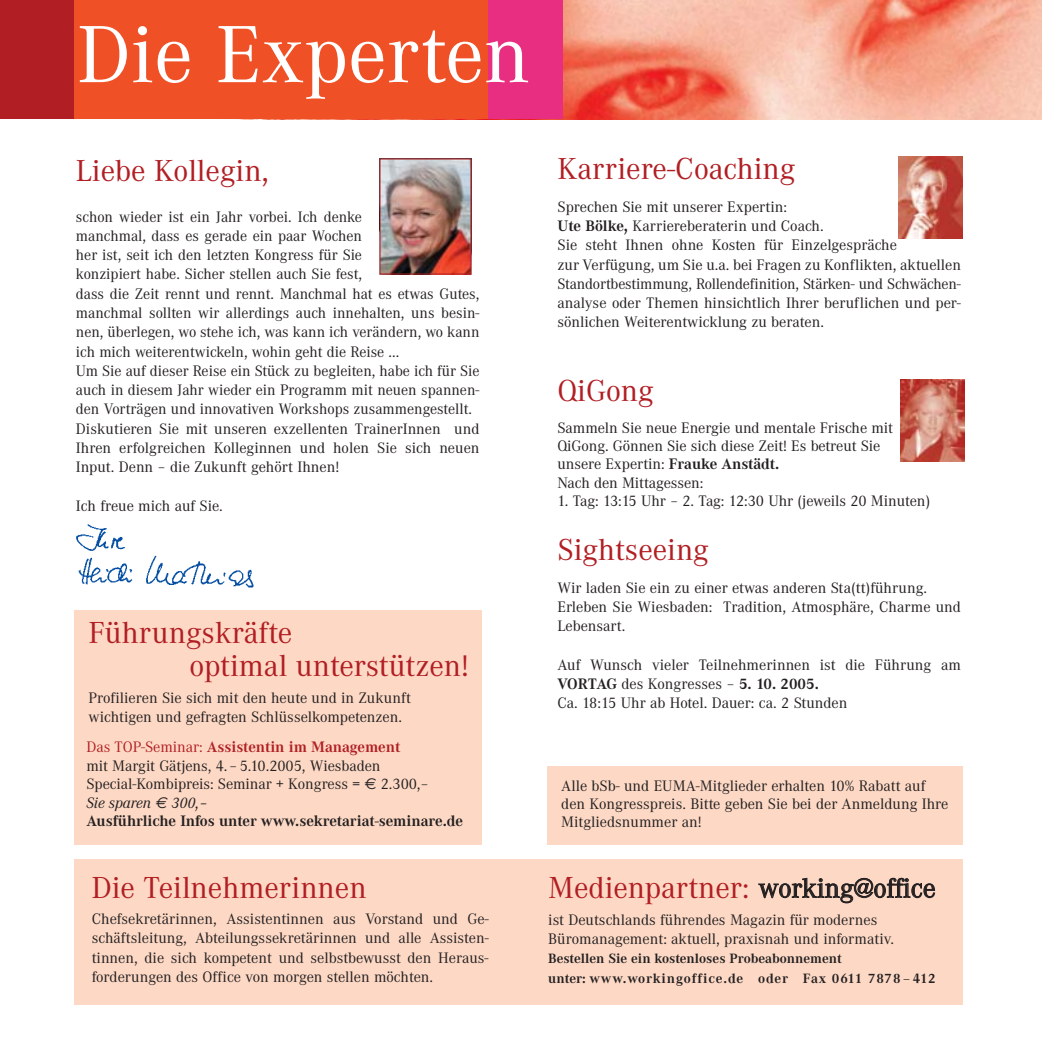
<style>
.page{position:relative;width:1042px;height:1042px;background:#fff}
.page>*{position:absolute;margin:0;border:0;box-sizing:border-box;transform-origin:0 0}
.t1{font:84px "Corporate A";color:#fff}
.t2{font:31.5px/33.2px "Corporate A";color:#b11e23}
.t3{font:15.75px/19.2px "Corporate A";color:#231f20}
.t4{font:700 14px/19.2px "Corporate A";color:#231f20}
.s1{color:#b11e23}
.s2{font-weight:700;color:#b11e23}
.s3{font-family:"Euro Sans"}
.s4{font-style:italic}
.s5{font-family:"Euro Sans";font-style:italic}
.s6{font-weight:700}
.s7{font-size:28px;color:#231f20}
</style>
<div class="page">
<img style="left:562px;top:0;width:479px;height:119px">
<div style="left:0;top:0;width:74px;height:119px;background:#b11e23"></div>
<div style="left:74px;top:0;width:455px;height:119px;background:#f05026"></div>
<div style="left:488px;top:0;width:74px;height:119px;background:#e82e81"></div>
<img style="left:76px;top:524px;width:178px;height:64px">
<img style="left:381px;top:160px;width:88px;height:112px">
<div style="left:379px;top:158px;width:92px;height:116px;border:1px solid #b11e23"></div>
<div style="left:74px;top:609px;width:407px;height:235px;background:#fdd9c5"></div>
<div style="left:547px;top:765px;width:415px;height:79px;background:#fdd9c5"></div>
<img style="left:900px;top:380px;width:64px;height:81px">
<img style="left:898px;top:157px;width:64px;height:81px">
<div style="left:74px;top:859px;width:888px;height:145px;background:#fdd9c5"></div>
<h1 class="t1" style="left:77px;top:23px;width:454px">Die Experten</h1>
<h2 class="t2" style="left:76px;top:157px;width:194px">Liebe Kollegin,</h2>
<p class="t3" style="left:76px;top:208px;width:405px">schon wieder ist ein Jahr vorbei. Ich denke<br>manchmal, dass es gerade ein paar Wochen<br>her ist, seit ich den letzten Kongress für Sie<br>konzipiert habe. Sicher stellen auch Sie fest,<br>dass die Zeit rennt und rennt. Manchmal hat es etwas Gutes, manchmal sollten wir allerdings auch innehalten, uns besin&shy;nen, überlegen, wo stehe ich, was kann ich verändern, wo kann ich mich weiterentwickeln, wohin geht die Reise ...<br>Um Sie auf dieser Reise ein Stück zu begleiten, habe ich für Sie auch in diesem Jahr wieder ein Programm mit neuen spannen&shy;den Vorträgen und innovativen Workshops zusammengestellt.<br>Diskutieren Sie mit unseren exzellenten TrainerInnen und Ihren erfolgreichen Kolleginnen und holen Sie sich neuen Input. Denn – die Zukunft gehört Ihnen!</p>
<p class="t3" style="left:76px;top:497px;width:148px">Ich freue mich auf Sie.</p>
<h2 class="t2" style="left:189px;top:618px;width:281px;text-indent:-101px">Führungskräfte<br>optimal unterstützen!</h2>
<p class="t3" style="left:88px;top:690px;width:324px;line-height:18.4px">Profilieren Sie sich mit den heute und in Zukunft wichtigen und gefragten Schlüsselkompetenzen.</p>
<p class="t3" style="left:86px;top:739px;width:378px;line-height:18.4px"><span class="s1">Das TOP-Seminar:</span> <span class="s2">Assistentin im Management<br></span>mit Margit Gätjens, 4.– 5.10.2005, Wiesbaden Special-Kombipreis: Seminar + Kongress = <span class="s3">€</span> 2.300,–<br><span class="s4">Sie sparen</span> <span class="s5">€</span> <span class="s4">300,–<br></span><span class="s6">Ausführliche Infos unter www.sekretariat-seminare.de</span></p>
<h2 class="t2" style="left:92px;top:873px;width:276px">Die Teilnehmerinnen</h2>
<p class="t3" style="left:92px;top:910px;width:398px;text-align:justify">Chefsekretärinnen, Assistentinnen aus Vorstand und Ge&shy;schäftsleitung, Abteilungssekretärinnen und alle Assisten&shy;tinnen, die sich kompetent und selbstbewusst den Heraus&shy;forderungen des Office von morgen stellen möchten.</p>
<h2 class="t2" style="left:557px;top:155px;width:239px">Karriere-Coaching</h2>
<p class="t3" style="left:557px;top:198px;width:405px">Sprechen Sie mit unserer Expertin:<br><span class="s6">Ute Bölke,</span> Karriereberaterin und Coach.<br>Sie steht Ihnen ohne Kosten für Einzelgespräche<br>zur Verfügung, um Sie u.a. bei Fragen zu Konflikten, aktuellen Standortbestimmung, Rollendefinition, Stärken- und Schwächen&shy;analyse oder Themen hinsichtlich Ihrer beruflichen und per&shy;sönlichen Weiterentwicklung zu beraten.</p>
<h2 class="t2" style="left:557px;top:377px;width:98px">QiGong</h2>
<p class="t3" style="left:557px;top:419px;width:337px;line-height:18.4px">Sammeln Sie neue Energie und mentale Frische mit QiGong. Gönnen Sie sich diese Zeit! Es betreut Sie unsere Expertin: <span class="s6">Frauke Anstädt.<br></span>Nach den Mittagessen:</p>
<p class="t3" style="left:557px;top:492px;width:374px">1. Tag: 13:15 Uhr – 2. Tag: 12:30 Uhr (jeweils 20 Minuten)</p>
<h2 class="t2" style="left:557px;top:536px;width:153px">Sightseeing</h2>
<p class="t3" style="left:557px;top:579px;width:405px">Wir laden Sie ein zu einer etwas anderen Sta(tt)führung.<br>Erleben Sie Wiesbaden: Tradition, Atmosphäre, Charme und<br>Lebensart.</p>
<p class="t3" style="left:557px;top:656px;width:405px">Auf Wunsch vieler Teilnehmerinnen ist die Führung am<br><span class="s6">VORTAG</span> des Kongresses – <span class="s6">5. 10. 2005.<br></span>Ca. 18:15 Uhr ab Hotel. Dauer: ca. 2 Stunden</p>
<p class="t3" style="left:561px;top:777px;width:388px;line-height:18.4px">Alle bSb- und EUMA-Mitglieder erhalten 10% Rabatt auf den Kongresspreis. Bitte geben Sie bei der Anmeldung Ihre<br>Mitgliedsnummer an!</p>
<h2 class="t2" style="left:548px;top:873px;width:389px">Medienpartner: <span class="s7">working@office</span></h2>
<p class="t3" style="left:548px;top:911px;width:347px">ist Deutschlands führendes Magazin für modernes<br>Büromanagement: aktuell, praxisnah und informativ.</p>
<p class="t4" style="left:548px;top:950px;width:389px">Bestellen Sie ein kostenloses Probeabonnement<br>unter: www.workingoffice.de oder Fax 0611 7878–412</p>
</div>
